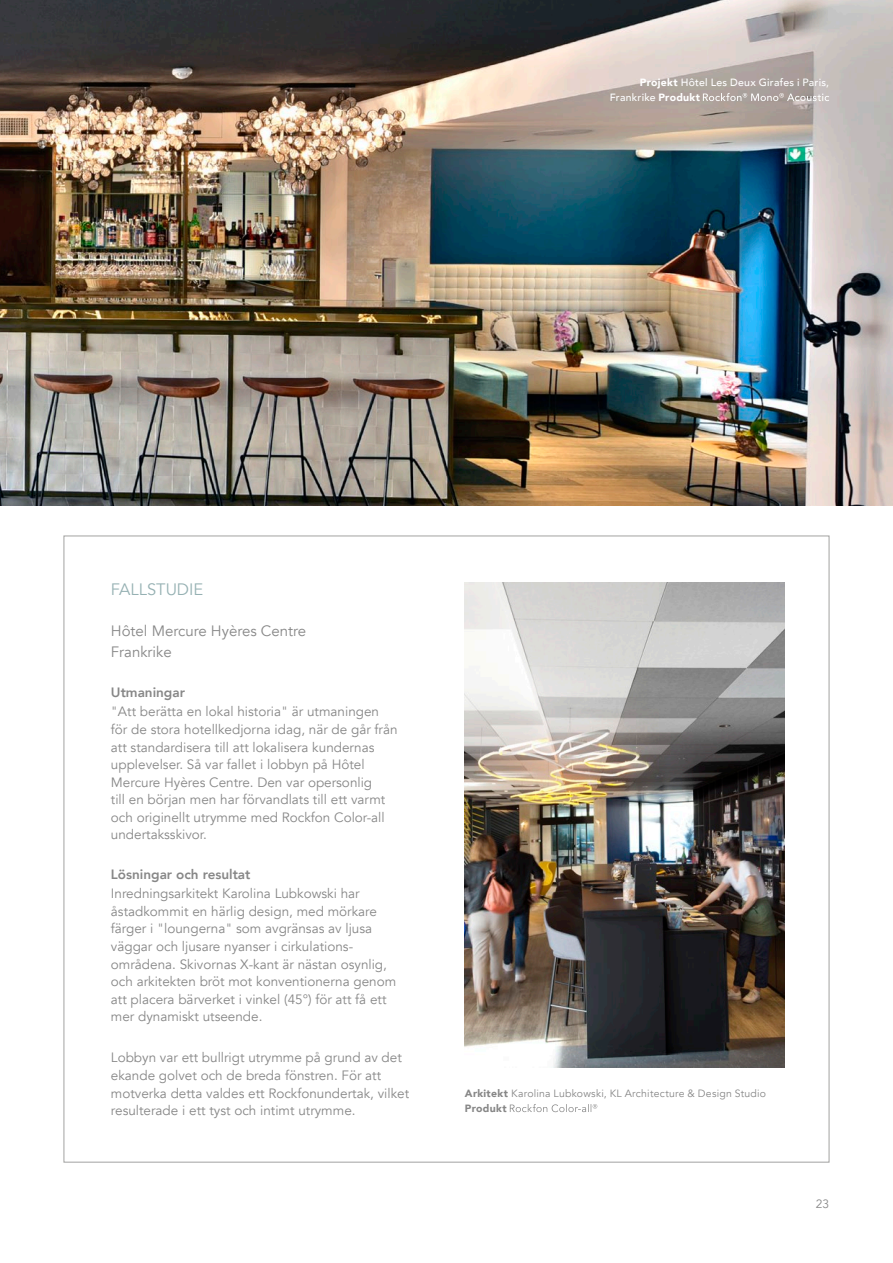
<style>
.page{position:relative;width:893px;height:1263px;background:#fff}
.page>*{position:absolute;margin:0;border:0;box-sizing:border-box;transform-origin:0 0}
.t1{font:16.5px "Avenir";color:#96b1b3}
.t2{font:15px/21.6px "Avenir";color:#878787}
.t3{font:13.5px/17.5px "Avenir";color:#878787}
.t4{font:800 13.5px "Avenir";color:#878787}
.t5{font:12px "Avenir";color:#878787}
.t6{font:10.5px/15px "Avenir";letter-spacing:.02em;color:#878787}
.t7{font:500 10.5px/15px "Avenir";letter-spacing:.025em;color:#fff}
.s1{font-weight:900}
</style>
<div class="page">
<img style="left:0;top:0;width:893px;height:505px">
<img style="left:465px;top:583px;width:319px;height:484px">
<svg style="left:703px;top:93px;width:126px;height:8px"></svg>
<svg style="left:510px;top:1104px;width:87px;height:8px"></svg>
<p class="t7" style="left:610px;top:74px;width:221px;text-indent:30px"><span class="s1">Projekt</span> Hôtel Les Deux Girafes i Paris,<br>Frankrike <span class="s1">Produkt</span></p>
<p class="t1" style="left:111px;top:579px;width:94px">FALLSTUDIE</p>
<p class="t2" style="left:111px;top:620px;width:197px">Hôtel Mercure Hyères Centre<br>Frankrike</p>
<p class="t4" style="left:111px;top:681px;width:76px">Utmaningar</p>
<p class="t3" style="left:111px;top:703px;width:288px">"Att berätta en lokal historia" är utmaningen för de stora hotellkedjorna idag, när de går från att standardisera till att lokalisera kundernas upplevelser. Så var fallet i lobbyn på Hôtel Mercure Hyères Centre. Den var opersonlig<br>till en början men har förvandlats till ett varmt och originellt utrymme med Rockfon Color-all undertaksskivor.</p>
<p class="t4" style="left:111px;top:863px;width:141px">Lösningar och resultat</p>
<p class="t3" style="left:111px;top:885px;width:287px">Inredningsarkitekt Karolina Lubkowski har åstadkommit en härlig design, med mörkare färger i "loungerna" som avgränsas av ljusa väggar och ljusare nyanser i cirkulations&shy;områdena. Skivornas X-kant är nästan osynlig, och arkitekten bröt mot konventionerna genom att placera bärverket i vinkel (45°) för att få ett mer dynamiskt utseende.</p>
<p class="t3" style="left:111px;top:1049px;width:300px">Lobbyn var ett bullrigt utrymme på grund av det ekande golvet och de breda fönstren. För att motverka detta valdes ett Rockfonundertak, vilket resulterade i ett tyst och intimt utrymme.</p>
<p class="t6" style="left:465px;top:1086px;width:303px"><span class="s1">Arkitekt</span> Karolina Lubkowski, KL Architecture &amp; Design Studio<br><span class="s1">Produkt</span></p>
<p class="t5" style="left:816px;top:1197px;width:15px">23</p>
</div>
